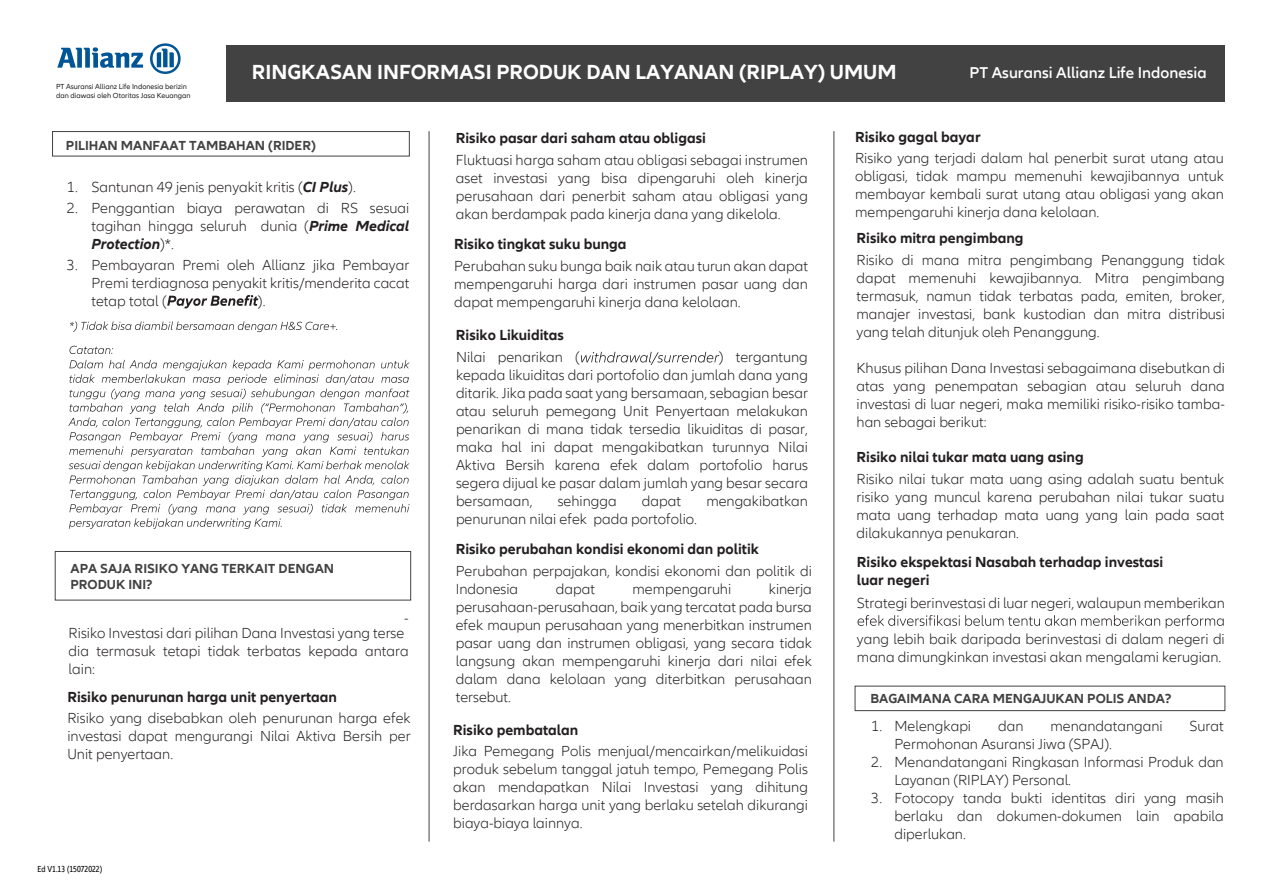
<style>
.page{position:relative;width:1263px;height:893px;background:#fff}
.page>*{position:absolute;margin:0;border:0;box-sizing:border-box;transform-origin:0 0}
.t1{font:700 21px "Allianz Neo";color:#fff}
.t2{font:600 16.2px "Allianz Neo";color:#fff}
.t3{font:300 15px/18px "Allianz Neo";color:#231f20;text-align:justify}
.t4{font:700 15px/18px "Allianz Neo";color:#231f20}
.t5{font:700 13.5px/16.2px "Allianz Neo";color:#424242}
.t6{font:condensed 9px "Allianz Neo";color:#000}
.t7{font:7.5px/9px "Allianz Neo";color:#231f20}
.s1{font-weight:700;font-style:italic}
</style>
<div class="page">
<div style="left:55px;top:551px;width:356px;height:49px;border:1px solid #424242"></div>
<div style="left:855px;top:686px;width:370px;height:25px;border:1px solid #424242"></div>
<svg style="left:581px;top:352px;width:138px;height:13px"></svg>
<svg style="left:857px;top:615px;width:366px;height:13px"></svg>
<div style="left:52px;top:131px;width:358px;height:25px;border:1px solid #424242"></div>
<svg style="left:167px;top:295px;width:91px;height:13px"></svg>
<svg style="left:70px;top:321px;width:267px;height:11px"></svg>
<svg style="left:70px;top:346px;width:43px;height:8px"></svg>
<svg style="left:68px;top:360px;width:342px;height:169px"></svg>
<hr style="left:429px;top:131px;width:1px;height:711px;background:#424242">
<hr style="left:833px;top:131px;width:1px;height:711px;background:#424242">
<svg style="left:57px;top:47px;width:86px;height:21px"></svg>
<svg style="left:150px;top:43px;width:31px;height:31px"></svg>
<div style="left:226px;top:46px;width:999px;height:56px;background:#424242"></div>
<p class="t7" style="left:56px;top:82px;width:136px">PT Asuransi Allianz Life Indonesia berizin dan diawasi oleh Otoritas Jasa Keuangan</p>
<h1 class="t1" style="left:252px;top:60px;width:646px">RINGKASAN INFORMASI PRODUK DAN LAYANAN (RIPLAY) UMUM</h1>
<p class="t2" style="left:969px;top:63px;width:239px">PT Asuransi Allianz Life Indonesia</p>
<p class="t5" style="left:66px;top:137px;width:251px">PILIHAN MANFAAT TAMBAHAN (RIDER)</p>
<p class="t3" style="left:67px;top:177px;width:12px;line-height:21px">1.<br>2.</p>
<p class="t3" style="left:91px;top:177px;width:319px;line-height:21px">Santunan 49 jenis penyakit kritis (<span class="s1">CI Plus</span>).<br>Penggantian biaya perawatan di RS sesuai</p>
<p class="t3" style="left:91px;top:217px;width:319px">tagihan hingga seluruh dunia (<span class="s1">Prime Medical<br>Protection</span>)*.</p>
<p class="t3" style="left:91px;top:256px;width:319px">Pembayaran Premi oleh Allianz jika Pembayar Premi terdiagnosa penyakit kritis/menderita cacat tetap total (</p>
<p class="t3" style="left:67px;top:256px;width:12px">3.</p>
<p class="t3" style="left:258px;top:292px;width:9px">).</p>
<p class="t5" style="left:71px;top:560px;width:265px">APA SAJA RISIKO YANG TERKAIT DENGAN<br>PRODUK INI?</p>
<p class="t3" style="left:404px;top:609px;width:6px">-</p>
<p class="t3" style="left:69px;top:642px;width:342px">dia termasuk tetapi tidak terbatas kepada antara lain:</p>
<p class="t3" style="left:69px;top:624px;width:337px">Risiko Investasi dari pilihan Dana Investasi yang terse</p>
<p class="t4" style="left:67px;top:688px;width:271px">Risiko penurunan harga unit penyertaan</p>
<p class="t3" style="left:67px;top:709px;width:345px">Risiko yang disebabkan oleh penurunan harga efek investasi dapat mengurangi Nilai Aktiva Bersih per Unit penyertaan.</p>
<p class="t6" style="left:37px;top:863px;width:66px">Ed V1.13 (15072022)</p>
<p class="t4" style="left:456px;top:129px;width:252px">Risiko pasar dari saham atau obligasi</p>
<p class="t3" style="left:456px;top:151px;width:354px">Fluktuasi harga saham atau obligasi sebagai instrumen aset investasi yang bisa dipengaruhi oleh kinerja perusahaan dari penerbit saham atau obligasi yang akan berdampak pada kinerja dana yang dikelola.</p>
<p class="t4" style="left:454px;top:235px;width:174px">Risiko tingkat suku bunga</p>
<p class="t3" style="left:454px;top:258px;width:355px">Perubahan suku bunga baik naik atau turun akan dapat mempengaruhi harga dari instrumen pasar uang dan dapat mempengaruhi kinerja dana kelolaan.</p>
<p class="t4" style="left:456px;top:326px;width:109px">Risiko Likuiditas</p>
<p class="t3" style="left:456px;top:349px;width:353px;text-indent:263px">) tergantung kepada likuiditas dari portofolio dan jumlah dana yang ditarik. Jika pada saat yang bersamaan, sebagian besar atau seluruh pemegang Unit Penyertaan melakukan penarikan di mana tidak tersedia likuiditas di pasar, maka hal ini dapat mengakibatkan turunnya Nilai Aktiva Bersih karena efek dalam portofolio harus segera dijual ke pasar dalam jumlah yang besar secara bersamaan,</p>
<p class="t3" style="left:456px;top:349px;width:125px">Nilai penarikan (</p>
<p class="t3" style="left:558px;top:493px;width:61px">sehingga</p>
<p class="t3" style="left:642px;top:493px;width:41px">dapat</p>
<p class="t3" style="left:706px;top:493px;width:103px">mengakibatkan</p>
<p class="t3" style="left:456px;top:511px;width:243px">penurunan nilai efek pada portofolio.</p>
<p class="t4" style="left:456px;top:540px;width:305px">Risiko perubahan kondisi ekonomi dan politik</p>
<p class="t3" style="left:456px;top:563px;width:358px">Perubahan perpajakan, kondisi ekonomi dan politik di<br>Indonesia</p>
<p class="t3" style="left:456px;top:581px;width:358px;text-indent:313px">kinerja perusahaan-perusahaan, baik yang tercatat pada bursa efek maupun perusahaan yang menerbitkan instrumen pasar uang dan instrumen obligasi, yang secara tidak langsung akan mempengaruhi kinerja dari nilai efek dalam dana kelolaan yang diterbitkan perusahaan tersebut.</p>
<p class="t3" style="left:556px;top:581px;width:41px">dapat</p>
<p class="t3" style="left:633px;top:581px;width:100px">mempengaruhi</p>
<p class="t4" style="left:453px;top:721px;width:127px">Risiko pembatalan</p>
<p class="t3" style="left:453px;top:743px;width:356px">Jika Pemegang Polis menjual/mencairkan/melikuidasi produk sebelum tanggal jatuh tempo, Pemegang Polis akan mendapatkan Nilai Investasi yang dihitung berdasarkan harga unit yang berlaku setelah dikurangi biaya-biaya lainnya.</p>
<p class="t4" style="left:855px;top:128px;width:127px">Risiko gagal bayar</p>
<p class="t3" style="left:855px;top:150px;width:370px">Risiko yang terjadi dalam hal penerbit surat utang atau obligasi, tidak mampu memenuhi kewajibannya untuk membayar kembali surat utang atau obligasi yang akan mempengaruhi kinerja dana kelolaan.</p>
<p class="t4" style="left:856px;top:230px;width:168px">Risiko mitra pengimbang</p>
<p class="t3" style="left:856px;top:251px;width:370px">Risiko di mana mitra pengimbang Penanggung tidak dapat memenuhi kewajibannya. Mitra pengimbang termasuk, namun tidak terbatas pada, emiten, broker, manajer investasi, bank kustodian dan mitra distribusi yang telah ditunjuk oleh Penanggung.</p>
<p class="t3" style="left:856px;top:359px;width:370px">Khusus pilihan Dana Investasi sebagaimana disebutkan di atas yang penempatan sebagian atau seluruh dana investasi di luar negeri, maka memiliki risiko-risiko tamba&shy;han sebagai berikut:</p>
<p class="t4" style="left:856px;top:448px;width:229px">Risiko nilai tukar mata uang asing</p>
<p class="t3" style="left:856px;top:470px;width:369px">Risiko nilai tukar mata uang asing adalah suatu bentuk risiko yang muncul karena perubahan nilai tukar suatu mata uang terhadap mata uang yang lain pada saat dilakukannya penukaran.</p>
<p class="t4" style="left:857px;top:553px;width:308px">Risiko ekspektasi Nasabah terhadap investasi luar negeri</p>
<p class="t3" style="left:857px;top:594px;width:369px">Strategi berinvestasi di luar negeri, walaupun memberikan</p>
<p class="t3" style="left:857px;top:630px;width:369px">yang lebih baik daripada berinvestasi di dalam negeri di mana dimungkinkan investasi akan mengalami kerugian.</p>
<p class="t5" style="left:870px;top:690px;width:302px">BAGAIMANA CARA MENGAJUKAN POLIS ANDA?</p>
<p class="t3" style="left:871px;top:717px;width:12px">1.</p>
<p class="t3" style="left:871px;top:753px;width:12px">2.</p>
<p class="t3" style="left:871px;top:789px;width:12px">3.</p>
<p class="t3" style="left:894px;top:717px;width:78px">Melengkapi</p>
<p class="t3" style="left:998px;top:717px;width:27px">dan</p>
<p class="t3" style="left:1050px;top:717px;width:114px">menandatangani</p>
<p class="t3" style="left:1189px;top:717px;width:36px">Surat</p>
<p class="t3" style="left:894px;top:735px;width:331px;text-align:left">Permohonan Asuransi Jiwa (SPAJ).<br>Menandatangani Ringkasan Informasi Produk dan Layanan (RIPLAY) Personal.<br>Fotocopy tanda bukti identitas diri yang masih berlaku dan dokumen-dokumen lain apabila diperlukan.</p>
</div>
